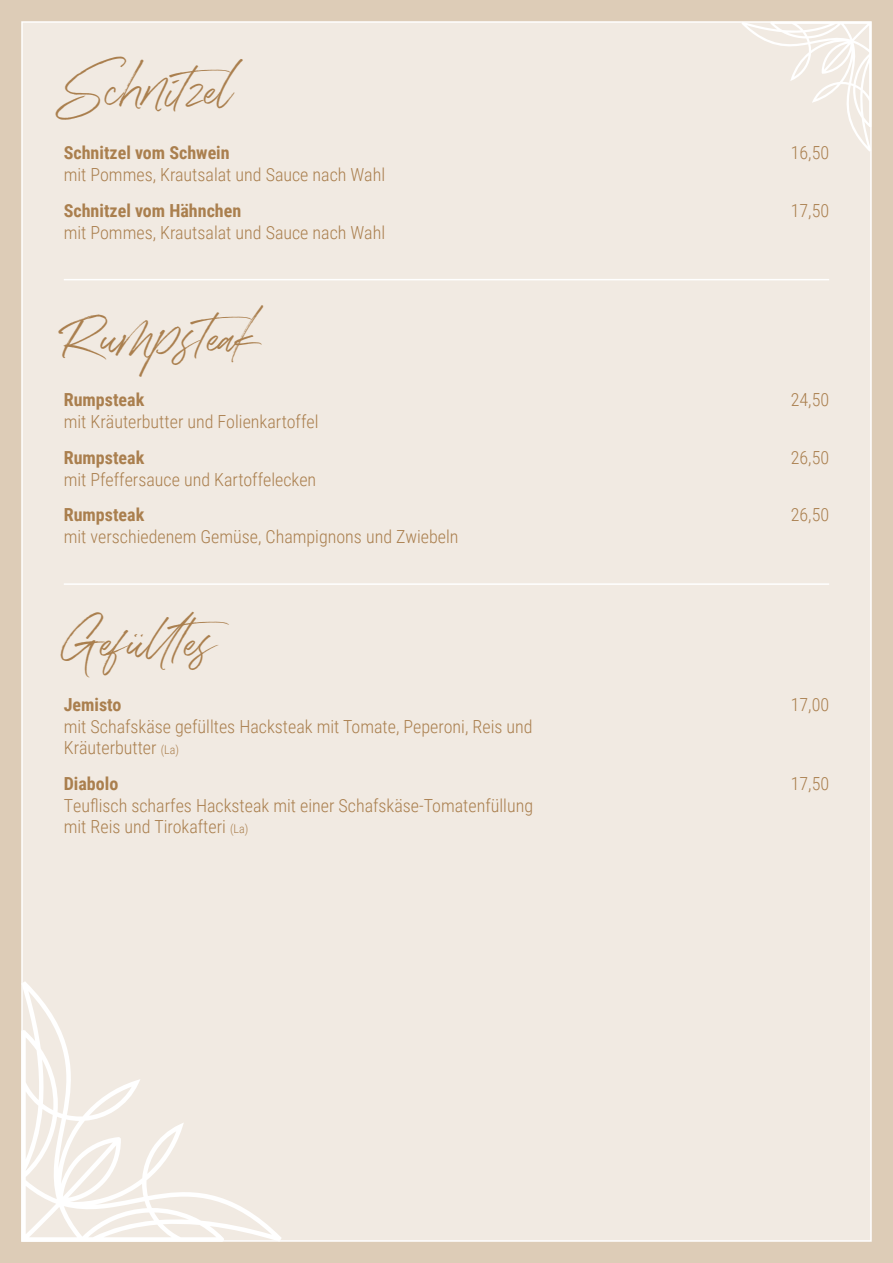
<style>
.page{position:relative;width:893px;height:1263px;background:#ddccb7}
.page>*{position:absolute;margin:0;border:0;box-sizing:border-box;transform-origin:0 0}
.t1{font:45px "Denmark";color:#aa7f4e}
.t2{font:300 18px/21.6px "Roboto Condensed";color:#aa7f4e}
.t3{font:700 18px "Roboto Condensed";color:#aa7f4e}
.s1{font-size:12px}
</style>
<div class="page">
<div style="left:21px;top:21px;width:851px;height:1221px;background:#f1eae2;border:2px solid #fff"></div>
<svg style="left:741px;top:22px;width:130px;height:130px"></svg>
<hr style="left:64px;top:583px;width:765px;height:2px;background:#fff">
<hr style="left:64px;top:279px;width:765px;height:1px;background:#fff">
<svg style="left:21px;top:981px;width:261px;height:261px"></svg>
<h1 class="t1" style="left:64px;top:61px;width:179px">Schnitzel</h1>
<p class="t3" style="left:64px;top:140px;width:167px">Schnitzel vom Schwein</p>
<p class="t2" style="left:64px;top:163px;width:323px">mit Pommes, Krautsalat und Sauce nach Wahl</p>
<p class="t3" style="left:64px;top:198px;width:179px">Schnitzel vom Hähnchen</p>
<p class="t2" style="left:64px;top:221px;width:323px">mit Pommes, Krautsalat und Sauce nach Wahl</p>
<h1 class="t1" style="left:64px;top:308px;width:201px">Rumpsteak</h1>
<p class="t3" style="left:64px;top:387px;width:82px">Rumpsteak</p>
<p class="t2" style="left:64px;top:410px;width:256px">mit Kräuterbutter und Folienkartoffel</p>
<p class="t3" style="left:64px;top:445px;width:82px">Rumpsteak</p>
<p class="t2" style="left:64px;top:468px;width:254px">mit Pfeffersauce und Kartoffelecken</p>
<p class="t3" style="left:64px;top:502px;width:82px">Rumpsteak</p>
<p class="t2" style="left:64px;top:525px;width:396px">mit verschiedenem Gemüse, Champignons und Zwiebeln</p>
<h1 class="t1" style="left:64px;top:613px;width:177px">Gefülltes</h1>
<p class="t3" style="left:64px;top:692px;width:59px">Jemisto</p>
<p class="t2" style="left:64px;top:715px;width:470px">mit Schafskäse gefülltes Hacksteak mit Tomate, Peperoni, Reis und<br>Kräuterbutter <span class="s1">(La)</span></p>
<p class="t3" style="left:64px;top:771px;width:56px">Diabolo</p>
<p class="t2" style="left:64px;top:794px;width:471px">Teuflisch scharfes Hacksteak mit einer Schafskäse-Tomatenfüllung mit Reis und Tirokafteri <span class="s1">(La)</span></p>
<p class="t2" style="left:791px;top:142px;width:40px">16,50</p>
<p class="t2" style="left:791px;top:199px;width:40px">17,50</p>
<p class="t2" style="left:791px;top:389px;width:40px">24,50</p>
<p class="t2" style="left:791px;top:446px;width:40px">26,50</p>
<p class="t2" style="left:791px;top:503px;width:40px">26,50</p>
<p class="t2" style="left:791px;top:693px;width:40px">17,00</p>
<p class="t2" style="left:791px;top:772px;width:40px">17,50</p>
</div>
